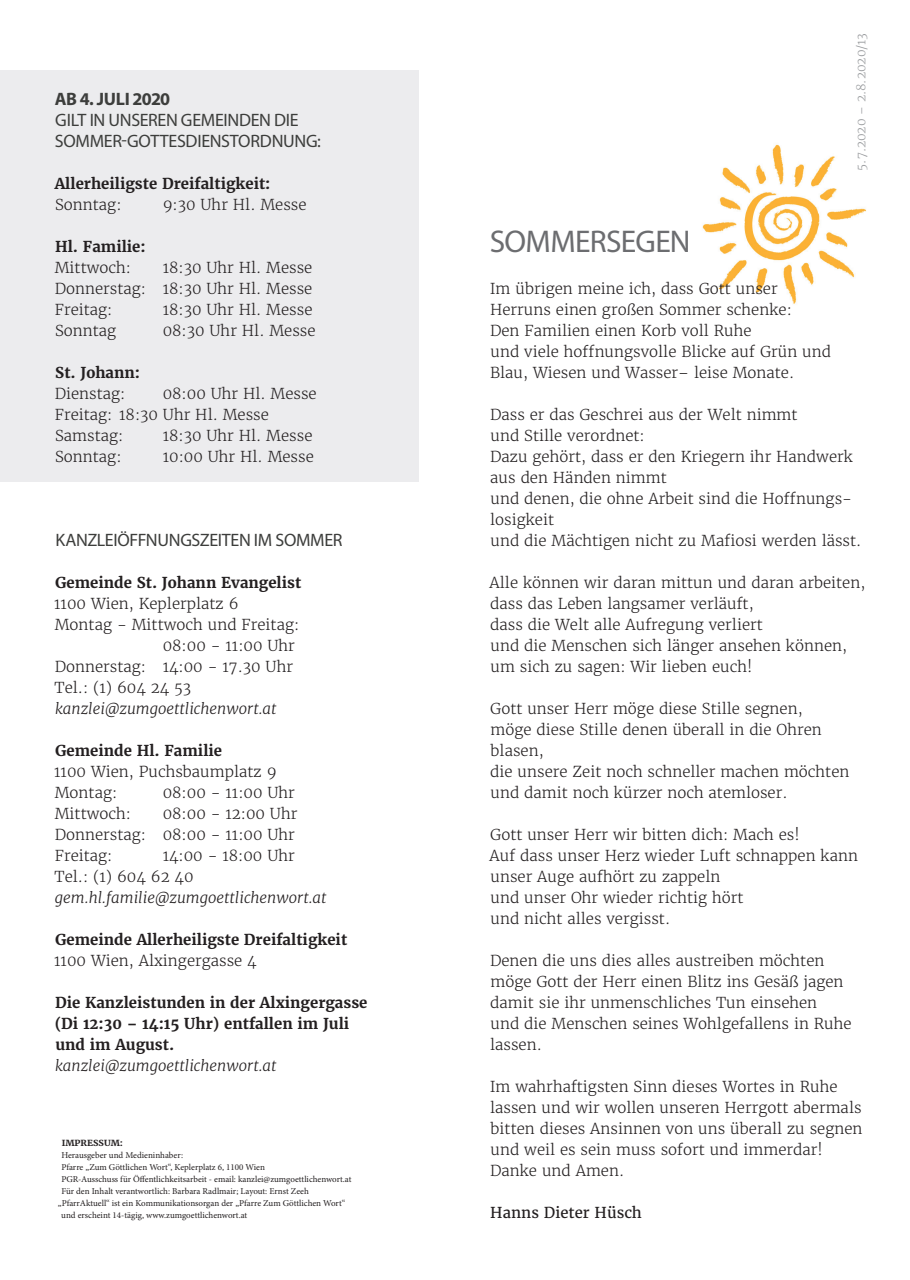
<style>
.page{position:relative;width:910px;height:1280px;background:#fff}
.page>*{position:absolute;margin:0;border:0;box-sizing:border-box;transform-origin:0 0}
.t1{font:31.5px "Myriad Pro";letter-spacing:-.02em;color:#6c6d70}
.t2{font:18px/21px "Myriad Pro";letter-spacing:-.015em;color:#3d3e3c}
.t3{font:700 18px "Myriad Pro";letter-spacing:-.02em;color:#3d3e3c}
.t4{font:300 15px/21px "Merriweather";color:#231f20}
.t5{font:700 15px/21px "Merriweather";color:#231f20}
.t6{font:italic 300 15px "Merriweather";color:#231f20}
.t7{font:15px "Merriweather";color:#231f20}
.t8{font:300 12px "Merriweather";color:#97999c}
.t9{font:9px "Minion Pro";color:#231f20}
.t10{font:700 8.4px "Merriweather";color:#231f20;scale:1.08 1}
</style>
<div class="page">
<img style="left:702px;top:144px;width:164px;height:160px">
<div style="left:0;top:70px;width:419px;height:412px;background:#ececee"></div>
<p class="t3" style="left:55px;top:87px;width:117px">AB 4. JULI 2020</p>
<p class="t2" style="left:55px;top:109px;width:268px">GILT IN UNSEREN GEMEINDEN DIE<br>SOMMER-GOTTESDIENSTORDNUNG:</p>
<p class="t5" style="left:55px;top:173px;width:217px">Allerheiligste Dreifaltigkeit:</p>
<p class="t4" style="left:55px;top:194px;width:68px">Sonntag:</p>
<p class="t4" style="left:163px;top:194px;width:145px">9:30 Uhr Hl. Messe</p>
<p class="t5" style="left:55px;top:236px;width:92px">Hl. Familie:</p>
<p class="t4" style="left:55px;top:257px;width:78px">Mittwoch:</p>
<p class="t4" style="left:55px;top:257px;width:259px;text-align:justify;text-indent:108px">18:30 Uhr Hl. Messe Donnerstag: 18:30 Uhr Hl. Messe Freitag:</p>
<p class="t4" style="left:163px;top:299px;width:151px">18:30 Uhr Hl. Messe</p>
<p class="t4" style="left:55px;top:320px;width:63px">Sonntag</p>
<p class="t4" style="left:163px;top:320px;width:154px">08:30 Uhr Hl. Messe</p>
<p class="t5" style="left:55px;top:362px;width:86px">St. Johann:</p>
<p class="t4" style="left:55px;top:383px;width:72px">Dienstag:</p>
<p class="t4" style="left:55px;top:383px;width:263px;text-indent:108px">08:00 Uhr Hl. Messe<br>Freitag: 18:30 Uhr Hl. Messe<br>Samstag:</p>
<p class="t4" style="left:163px;top:425px;width:151px">18:30 Uhr Hl. Messe</p>
<p class="t4" style="left:55px;top:446px;width:68px">Sonntag:</p>
<p class="t4" style="left:163px;top:446px;width:153px">10:00 Uhr Hl. Messe</p>
<p class="t2" style="left:55px;top:529px;width:289px">KANZLEIÖFFNUNGSZEITEN IM SOMMER</p>
<p class="t5" style="left:55px;top:572px;width:248px">Gemeinde St. Johann Evangelist</p>
<p class="t4" style="left:54px;top:593px;width:186px">1100 Wien, Keplerplatz 6</p>
<p class="t4" style="left:55px;top:614px;width:246px">Montag - Mittwoch und Freitag:</p>
<p class="t4" style="left:163px;top:635px;width:134px">08:00 - 11:00 Uhr</p>
<p class="t4" style="left:55px;top:656px;width:240px">Donnerstag: 14:00 - 17.30 Uhr</p>
<p class="t4" style="left:55px;top:677px;width:138px">Tel.: (1) 604 24 53</p>
<p class="t6" style="left:55px;top:699px;width:223px">kanzlei@zumgoettlichenwort.at</p>
<p class="t5" style="left:55px;top:740px;width:168px">Gemeinde Hl. Familie</p>
<p class="t4" style="left:54px;top:761px;width:224px">1100 Wien, Puchsbaumplatz 9<br>Montag:</p>
<p class="t4" style="left:163px;top:782px;width:134px">08:00 - 11:00 Uhr</p>
<p class="t4" style="left:55px;top:803px;width:78px">Mittwoch:</p>
<p class="t4" style="left:55px;top:803px;width:244px;text-indent:108px">08:00 - 12:00 Uhr<br>Donnerstag: 08:00 - 11:00 Uhr<br>Freitag:</p>
<p class="t4" style="left:55px;top:845px;width:242px;text-indent:108px">14:00 - 18:00 Uhr<br>Tel.: (1) 604 62 40</p>
<p class="t6" style="left:55px;top:888px;width:273px">gem.hl.familie@zumgoettlichenwort.at</p>
<p class="t5" style="left:55px;top:929px;width:294px">Gemeinde Allerheiligste Dreifaltigkeit</p>
<p class="t4" style="left:54px;top:950px;width:204px">1100 Wien, Alxingergasse 4</p>
<p class="t5" style="left:55px;top:992px;width:314px">Die Kanzleistunden in der Alxingergasse (Di 12:30 – 14:15 Uhr) entfallen im Juli und im August.</p>
<p class="t6" style="left:55px;top:1056px;width:223px">kanzlei@zumgoettlichenwort.at</p>
<p class="t10" style="left:62px;top:1138px;width:58px">IMPRESSUM:</p>
<p class="t9" style="left:61px;top:1149px;width:123px">Herausgeber und Medieninhaber:</p>
<p class="t9" style="left:61px;top:1161px;width:205px">Pfarre „Zum Göttlichen Wort“, Keplerplatz 6, 1100 Wien</p>
<p class="t9" style="left:61px;top:1173px;width:291px">PGR-Ausschuss für Öffentlichkeitsarbeit - email: kanzlei@zumgoettlichenwort.at</p>
<p class="t9" style="left:61px;top:1185px;width:249px">Für den Inhalt verantwortlich: Barbara Radlmair; Layout: Ernst Zeeh</p>
<p class="t9" style="left:58px;top:1197px;width:289px">„PfarrAktuell“ ist ein Kommunikationsorgan der „Pfarre Zum Göttlichen Wort“</p>
<p class="t9" style="left:61px;top:1209px;width:187px">und erscheint 14-tägig, www.zumgoettlichenwort.at</p>
<p class="t8" style="left:854px;top:171px;width:139px;rotate:-90deg">5.7.2020 – 2.8.2020/13</p>
<h1 class="t1" style="left:490px;top:222px;width:202px">SOMMERSEGEN</h1>
<p class="t4" style="left:490px;top:278px;width:343px">Im übrigen meine ich, dass Gott unser Herruns einen großen Sommer schenke:<br>Den Familien einen Korb voll Ruhe<br>und viele hoffnungsvolle Blicke auf Grün und Blau, Wiesen und Wasser– leise Monate.</p>
<p class="t4" style="left:490px;top:404px;width:373px">Dass er das Geschrei aus der Welt nimmt<br>und Stille verordnet:<br>Dazu gehört, dass er den Kriegern ihr Handwerk aus den Händen nimmt<br>und denen, die ohne Arbeit sind die Hoffnungs&shy;losigkeit<br>und die Mächtigen nicht zu Mafiosi werden lässt.</p>
<p class="t4" style="left:490px;top:572px;width:377px">Alle können wir daran mittun und daran arbeiten, dass das Leben langsamer verläuft,<br>dass die Welt alle Aufregung verliert<br>und die Menschen sich länger ansehen können, um sich zu sagen: Wir lieben euch!</p>
<p class="t4" style="left:490px;top:698px;width:361px">Gott unser Herr möge diese Stille segnen,<br>möge diese Stille denen überall in die Ohren blasen,<br>die unsere Zeit noch schneller machen möchten und damit noch kürzer noch atemloser.</p>
<p class="t4" style="left:490px;top:824px;width:370px">Gott unser Herr wir bitten dich: Mach es!<br>Auf dass unser Herz wieder Luft schnappen kann unser Auge aufhört zu zappeln<br>und unser Ohr wieder richtig hört<br>und nicht alles vergisst.</p>
<p class="t4" style="left:490px;top:950px;width:363px">Denen die uns dies alles austreiben möchten möge Gott der Herr einen Blitz ins Gesäß jagen damit sie ihr unmenschliches Tun einsehen<br>und die Menschen seines Wohlgefallens in Ruhe lassen.</p>
<p class="t4" style="left:490px;top:1076px;width:374px">Im wahrhaftigsten Sinn dieses Wortes in Ruhe lassen und wir wollen unseren Herrgott abermals bitten dieses Ansinnen von uns überall zu segnen und weil es sein muss sofort und immerdar!<br>Danke und Amen.</p>
<p class="t7" style="left:490px;top:1203px;width:153px">Hanns Dieter Hüsch</p>
</div>
